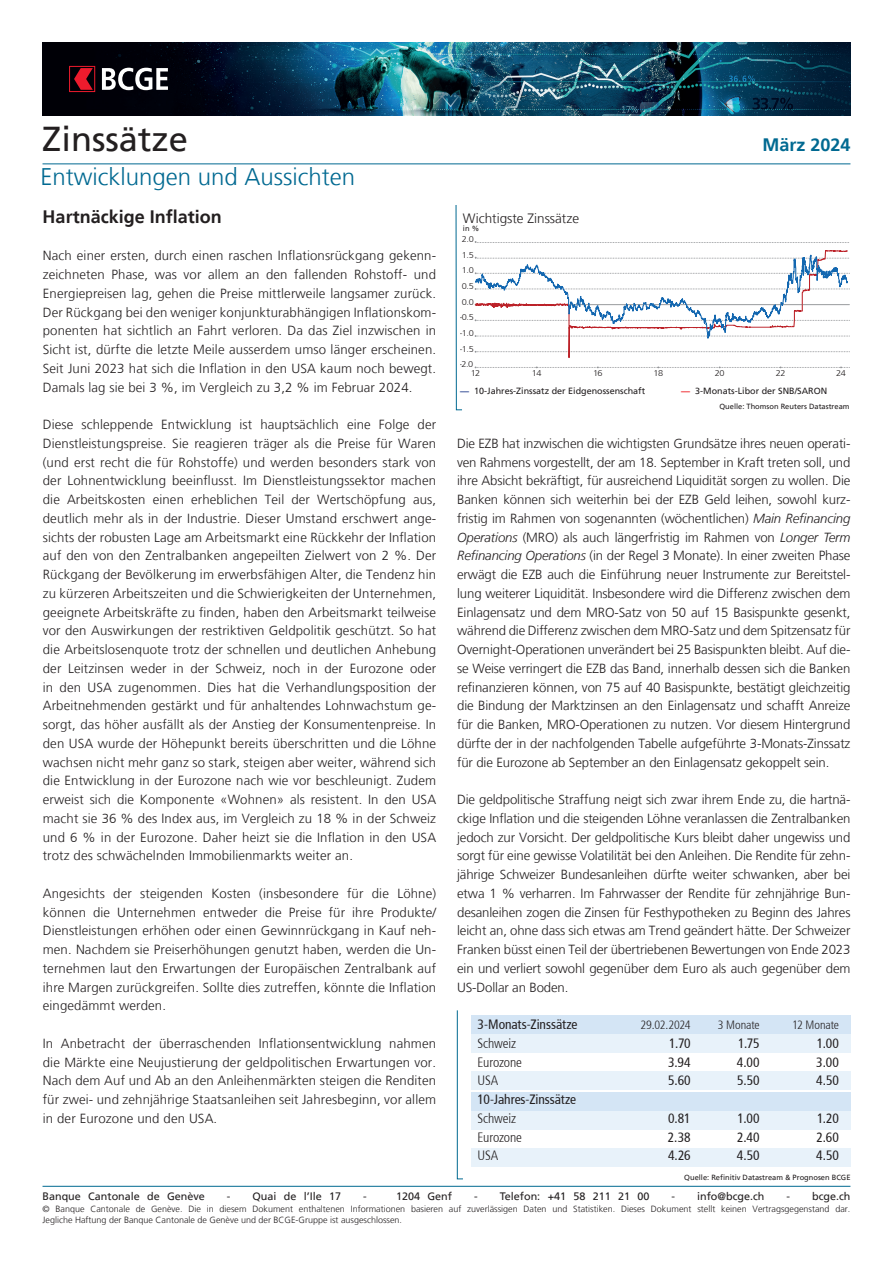
<style>
.page{position:relative;width:893px;height:1263px;background:#fff}
.page>*{position:absolute;margin:0;border:0;box-sizing:border-box;transform-origin:0 0}
.t1{font:34.5px "Frutiger LT";color:#231f20}
.t2{font:300 24px "Frutiger LT";color:#006991}
.t3{font:700 18px "Frutiger LT";color:#231f20}
.t4{font:700 18px "Frutiger LT";color:#006991}
.t5{font:condensed 13.5px "Frutiger";letter-spacing:-.005em;color:#231f20}
.t6{font:300 condensed 13.5px "Frutiger";letter-spacing:-.01em;color:#231f20}
.t7{font:300 13.5px "Frutiger LT";color:#231f20}
.t8{font:300 13.2px/18.8px "Frutiger LT";letter-spacing:.01em;color:#231f20;text-align:justify}
.t9{font:300 condensed 12px "Frutiger";letter-spacing:-.005em;color:#231f20}
.t10{font:10.8px "Frutiger LT";color:#231f20}
.t11{font:300 9px/10.8px "Frutiger LT";color:#231f20}
.t12{font:9px "Frutiger LT";color:#231f20}
.t13{font:300 8.25px/15.8px "Frutiger";letter-spacing:-.06em;color:#231f20;text-align:justify;scale:1.1 1}
.t14{font:7.5px "Frutiger LT";color:#231f20}
.s1{font-style:italic}
</style>
<div class="page">
<img style="left:43px;top:43px;width:807px;height:72px">
<svg style="left:69px;top:66px;width:26px;height:26px"></svg>
<svg style="left:102px;top:68px;width:66px;height:22px"></svg>
<hr style="left:43px;top:163px;width:807px;height:1px;background:#006991">
<hr style="left:43px;top:1186px;width:807px;height:1px;background:#006991">
<svg style="left:457px;top:1010px;width:6px;height:169px"></svg>
<div style="left:471px;top:1015px;width:379px;height:19px;background:#d4e5f5"></div>
<div style="left:471px;top:1092px;width:379px;height:19px;background:#d4e5f5"></div>
<div style="left:471px;top:1071px;width:379px;height:19px;background:#e8f2fa"></div>
<div style="left:471px;top:1111px;width:379px;height:18px;background:#e8f2fa"></div>
<div style="left:471px;top:1034px;width:379px;height:19px;background:#e8f2fa"></div>
<div style="left:471px;top:1148px;width:379px;height:19px;background:#e8f2fa"></div>
<svg style="left:475px;top:367px;width:374px;height:1px"></svg>
<svg style="left:475px;top:351px;width:374px;height:2px"></svg>
<svg style="left:566px;top:163px;width:237px;height:206px"></svg>
<svg style="left:475px;top:235px;width:374px;height:107px"></svg>
<svg style="left:456px;top:205px;width:6px;height:205px"></svg>
<h1 class="t1" style="left:42px;top:118px;width:147px">Zinssätze</h1>
<h2 class="t2" style="left:40px;top:163px;width:316px">Entwicklungen und Aussichten</h2>
<h3 class="t3" style="left:43px;top:206px;width:181px">Hartnäckige Inflation</h3>
<p class="t8" style="left:43px;top:247px;width:395px">Nach einer ersten, durch einen raschen Inflationsrückgang gekenn&shy;zeichneten Phase, was vor allem an den fallenden Rohstoff- und Energiepreisen lag, gehen die Preise mittlerweile langsamer zurück.<br>Der Rückgang bei den weniger konjunkturabhängigen Inflationskom&shy;ponenten hat sichtlich an Fahrt verloren. Da das Ziel inzwischen in Sicht ist, dürfte die letzte Meile ausserdem umso länger erscheinen.<br>Seit Juni 2023 hat sich die Inflation in den USA kaum noch bewegt.<br>Damals lag sie bei 3 %, im Vergleich zu 3,2 % im Februar 2024.</p>
<p class="t8" style="left:43px;top:415px;width:395px">Diese schleppende Entwicklung ist hauptsächlich eine Folge der Dienstleistungspreise. Sie reagieren träger als die Preise für Waren (und erst recht die für Rohstoffe) und werden besonders stark von der Lohnentwicklung beeinflusst. Im Dienstleistungssektor machen die Arbeitskosten einen erheblichen Teil der Wertschöpfung aus, deutlich mehr als in der Industrie. Dieser Umstand erschwert ange&shy;sichts der robusten Lage am Arbeitsmarkt eine Rückkehr der Inflation auf den von den Zentralbanken angepeilten Zielwert von 2 %. Der Rückgang der Bevölkerung im erwerbsfähigen Alter, die Tendenz hin zu kürzeren Arbeitszeiten und die Schwierigkeiten der Unternehmen, geeignete Arbeitskräfte zu finden, haben den Arbeitsmarkt teilweise vor den Auswirkungen der restriktiven Geldpolitik geschützt. So hat die Arbeitslosenquote trotz der schnellen und deutlichen Anhebung der Leitzinsen weder in der Schweiz, noch in der Eurozone oder in den USA zugenommen. Dies hat die Verhandlungsposition der Arbeitnehmenden gestärkt und für anhaltendes Lohnwachstum ge&shy;sorgt, das höher ausfällt als der Anstieg der Konsumentenpreise. In den USA wurde der Höhepunkt bereits überschritten und die Löhne wachsen nicht mehr ganz so stark, steigen aber weiter, während sich die Entwicklung in der Eurozone nach wie vor beschleunigt. Zudem erweist sich die Komponente «Wohnen» als resistent. In den USA macht sie 36 % des Index aus, im Vergleich zu 18 % in der Schweiz und 6 % in der Eurozone. Daher heizt sie die Inflation in den USA trotz des schwächelnden Immobilienmarkts weiter an.</p>
<p class="t8" style="left:43px;top:884px;width:395px">Angesichts der steigenden Kosten (insbesondere für die Löhne) können die Unternehmen entweder die Preise für ihre Produkte/ Dienstleistungen erhöhen oder einen Gewinnrückgang in Kauf neh&shy;men. Nachdem sie Preiserhöhungen genutzt haben, werden die Un&shy;ternehmen laut den Erwartungen der Europäischen Zentralbank auf ihre Margen zurückgreifen. Sollte dies zutreffen, könnte die Inflation eingedämmt werden.</p>
<p class="t8" style="left:43px;top:1034px;width:395px">In Anbetracht der überraschenden Inflationsentwicklung nahmen die Märkte eine Neujustierung der geldpolitischen Erwartungen vor.<br>Nach dem Auf und Ab an den Anleihenmärkten steigen die Renditen für zwei- und zehnjährige Staatsanleihen seit Jahresbeginn, vor allem in der Eurozone und den USA.</p>
<p class="t7" style="left:463px;top:210px;width:118px">Wichtigste Zinssätze</p>
<p class="t14" style="left:463px;top:224px;width:18px">in %</p>
<p class="t13" style="left:462px;top:231px;width:12px">2.0</p>
<p class="t13" style="left:462px;top:247px;width:12px">1.5</p>
<p class="t13" style="left:462px;top:263px;width:12px">1.0</p>
<p class="t13" style="left:462px;top:278px;width:12px">0.5</p>
<p class="t13" style="left:462px;top:294px;width:12px">0.0</p>
<p class="t13" style="left:459px;top:310px;width:15px">-0.5 -1.0 -1.5 -2.0</p>
<h3 class="t4" style="left:762px;top:134px;width:90px">März 2024</h3>
<p class="t13" style="left:471px;top:366px;width:10px">12</p>
<p class="t13" style="left:532px;top:365px;width:10px">14</p>
<p class="t13" style="left:593px;top:365px;width:10px">16</p>
<p class="t13" style="left:653px;top:365px;width:10px">18</p>
<p class="t13" style="left:715px;top:365px;width:10px">20</p>
<p class="t13" style="left:776px;top:365px;width:10px">22</p>
<p class="t13" style="left:836px;top:365px;width:10px">24</p>
<p class="t12" style="left:460px;top:386px;width:187px"><sup>_</sup> 10-Jahres-Zinssatz der Eidgenossenschaft</p>
<p class="t12" style="left:681px;top:386px;width:148px"><sup>_</sup> 3-Monats-Libor der SNB/SARON</p>
<p class="t14" style="left:719px;top:402px;width:132px">Quelle: Thomson Reuters Datastream</p>
<p class="t8" style="left:457px;top:434px;width:395px">Die EZB hat inzwischen die wichtigsten Grundsätze ihres neuen operati&shy;ven Rahmens vorgestellt, der am 18. September in Kraft treten soll, und ihre Absicht bekräftigt, für ausreichend Liquidität sorgen zu wollen. Die Banken können sich weiterhin bei der EZB Geld leihen, sowohl kurz&shy;fristig im Rahmen von sogenannten (wöchentlichen) <span class="s1">Main Refinancing Operations</span> (MRO) als auch längerfristig im Rahmen von <span class="s1">Longer Term Refinancing Operations</span> (in der Regel 3 Monate). In einer zweiten Phase erwägt die EZB auch die Einführung neuer Instrumente zur Bereitstel&shy;lung weiterer Liquidität. Insbesondere wird die Differenz zwischen dem Einlagensatz und dem MRO-Satz von 50 auf 15 Basispunkte gesenkt, während die Differenz zwischen dem MRO-Satz und dem Spitzensatz für Overnight-Operationen unverändert bei 25 Basispunkten bleibt. Auf die&shy;se Weise verringert die EZB das Band, innerhalb dessen sich die Banken refinanzieren können, von 75 auf 40 Basispunkte, bestätigt gleichzeitig die Bindung der Marktzinsen an den Einlagensatz und schafft Anreize für die Banken, MRO-Operationen zu nutzen. Vor diesem Hintergrund dürfte der in der nachfolgenden Tabelle aufgeführte 3-Monats-Zinssatz für die Eurozone ab September an den Einlagensatz gekoppelt sein.</p>
<p class="t8" style="left:457px;top:790px;width:395px">Die geldpolitische Straffung neigt sich zwar ihrem Ende zu, die hartnä&shy;ckige Inflation und die steigenden Löhne veranlassen die Zentralbanken jedoch zur Vorsicht. Der geldpolitische Kurs bleibt daher ungewiss und sorgt für eine gewisse Volatilität bei den Anleihen. Die Rendite für zehn&shy;jährige Schweizer Bundesanleihen dürfte weiter schwanken, aber bei etwa 1 % verharren. Im Fahrwasser der Rendite für zehnjährige Bun&shy;desanleihen zogen die Zinsen für Festhypotheken zu Beginn des Jahres leicht an, ohne dass sich etwas am Trend geändert hätte. Der Schweizer Franken büsst einen Teil der übertriebenen Bewertungen von Ende 2023 ein und verliert sowohl gegenüber dem Euro als auch gegenüber dem US-Dollar an Boden.</p>
<p class="t5" style="left:477px;top:1016px;width:101px">3-Monats-Zinssätze</p>
<p class="t9" style="left:640px;top:1018px;width:52px">29.02.2024</p>
<p class="t9" style="left:718px;top:1018px;width:43px">3 Monate</p>
<p class="t9" style="left:792px;top:1018px;width:48px">12 Monate</p>
<p class="t6" style="left:477px;top:1035px;width:40px">Schweiz</p>
<p class="t5" style="left:669px;top:1035px;width:23px">1.70</p>
<p class="t5" style="left:738px;top:1035px;width:23px">1.75</p>
<p class="t5" style="left:817px;top:1035px;width:24px">1.00</p>
<p class="t6" style="left:478px;top:1054px;width:46px">Eurozone</p>
<p class="t5" style="left:668px;top:1054px;width:24px">3.94</p>
<p class="t5" style="left:737px;top:1054px;width:24px">4.00</p>
<p class="t5" style="left:816px;top:1054px;width:24px">3.00</p>
<p class="t6" style="left:477px;top:1073px;width:22px">USA</p>
<p class="t5" style="left:668px;top:1073px;width:24px">5.60</p>
<p class="t5" style="left:737px;top:1073px;width:24px">5.50</p>
<p class="t5" style="left:816px;top:1073px;width:24px">4.50</p>
<p class="t5" style="left:477px;top:1091px;width:100px">10-Jahres-Zinssätze</p>
<p class="t6" style="left:477px;top:1110px;width:40px">Schweiz</p>
<p class="t5" style="left:668px;top:1110px;width:24px">0.81</p>
<p class="t5" style="left:737px;top:1110px;width:24px">1.00</p>
<p class="t5" style="left:817px;top:1110px;width:24px">1.20</p>
<p class="t6" style="left:477px;top:1129px;width:46px">Eurozone</p>
<p class="t5" style="left:668px;top:1129px;width:24px">2.38</p>
<p class="t5" style="left:737px;top:1129px;width:24px">2.40</p>
<p class="t5" style="left:816px;top:1129px;width:24px">2.60</p>
<p class="t6" style="left:477px;top:1148px;width:22px">USA</p>
<p class="t5" style="left:668px;top:1148px;width:24px">4.26</p>
<p class="t5" style="left:737px;top:1148px;width:24px">4.50</p>
<p class="t5" style="left:816px;top:1148px;width:24px">4.50</p>
<p class="t14" style="left:684px;top:1172px;width:168px">Quelle: Refinitiv Datastream &amp; Prognosen BCGE</p>
<p class="t10" style="left:43px;top:1190px;width:164px">Banque Cantonale de Genève</p>
<p class="t10" style="left:227px;top:1190px;width:116px">- Quai de l’Ile 17</p>
<p class="t10" style="left:363px;top:1190px;width:5px">-</p>
<p class="t10" style="left:396px;top:1190px;width:57px">1204 Genf</p>
<p class="t10" style="left:474px;top:1190px;width:177px">- Telefon: +41 58 211 21 00</p>
<p class="t10" style="left:671px;top:1190px;width:95px">- info@bcge.ch</p>
<p class="t10" style="left:787px;top:1190px;width:65px">- bcge.ch</p>
<p class="t11" style="left:43px;top:1203px;width:809px">© Banque Cantonale de Genève. Die in diesem Dokument enthaltenen Informationen basieren auf zuverlässigen Daten und Statistiken. Dieses Dokument stellt keinen Vertragsgegenstand dar.<br>Jegliche Haftung der Banque Cantonale de Genève und der BCGE-Gruppe ist ausgeschlossen.</p>
</div>
